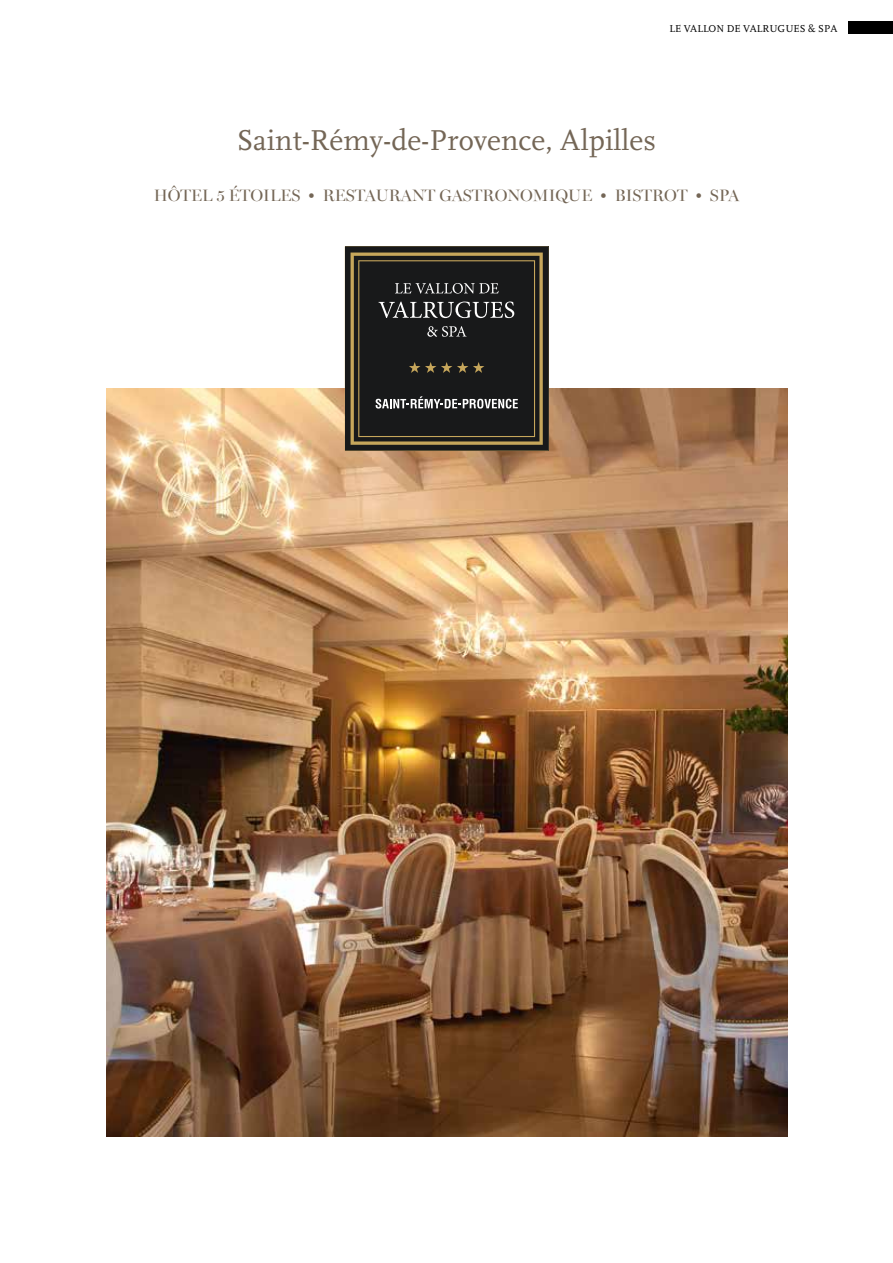
<style>
.page{position:relative;width:893px;height:1263px;background:#fff}
.page>*{position:absolute;margin:0;border:0;box-sizing:border-box;transform-origin:0 0}
.t1{font:30px "Scala";color:#746656}
.t2{font:16.5px "Miller Banner";color:#746656}
.t3{font:10.5px "Scala";color:#000}
</style>
<div class="page">
<div style="left:848px;top:22px;width:45px;height:12px;background:#000"></div>
<img style="left:106px;top:389px;width:681px;height:748px">
<svg style="left:345px;top:247px;width:204px;height:204px"></svg>
<p class="t3" style="left:669px;top:23px;width:170px">LE VALLON DE VALRUGUES &amp; SPA</p>
<h1 class="t1" style="left:237px;top:124px;width:421px">Saint-Rémy-de-Provence, Alpilles</h1>
<p class="t2" style="left:154px;top:185px;width:587px">HÔTEL 5 ÉTOILES • RESTAURANT GASTRONOMIQUE • BISTROT • SPA</p>
</div>
